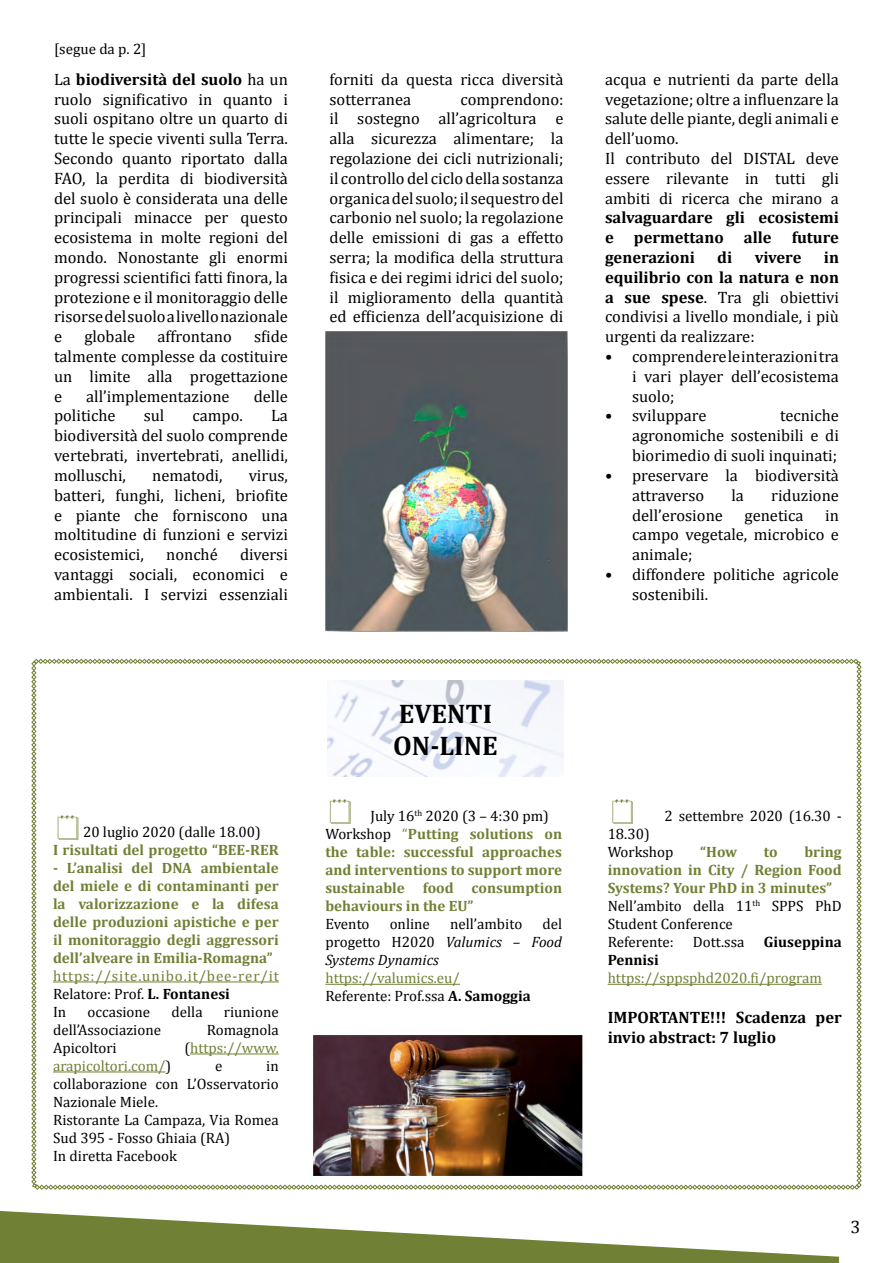
<style>
.page{position:relative;width:893px;height:1263px;background:#fff}
.page>*{position:absolute;margin:0;border:0;box-sizing:border-box;transform-origin:0 0}
.t1{font:700 27px/32.4px "Cambria";color:#000}
.t2{font:18px "Cambria";color:#000}
.t3{font:16.5px/19.8px "Cambria";color:#000;text-align:justify}
.t4{font:700 16.5px/19.8px "Cambria";color:#000;text-align:justify}
.t5{font:700 15px/18px "Cambria";color:#708035}
.t6{font:15px/18px "Cambria";color:#000}
.t7{font:15px/18px "Cambria";color:#708035}
.t8{font:15px/18px "Cambria";letter-spacing:.06em;color:#708035}
.t9{font:italic 15px/18px "Cambria";color:#000;text-align:justify}
.t10{font:700 15px "Cambria";color:#000}
.s1{font-weight:700}
.s2{color:#000}
.s3{font-weight:700;color:#000}
.s4{font-weight:400;color:#000}
.s5{font-weight:400}
.s6{font-style:normal}
</style>
<div class="page">
<svg style="left:0;top:1211px;width:839px;height:52px"></svg>
<img style="left:325px;top:332px;width:243px;height:299px">
<svg style="left:31px;top:659px;width:831px;height:531px"></svg>
<p class="t6" style="left:54px;top:40px;width:94px">[segue da p. 2]</p>
<p class="t3" style="left:54px;top:69px;width:235px">La <span class="s1">biodiversità del suolo</span> ha un ruolo significativo in quanto i suoli ospitano oltre un quarto di tutte le specie viventi sulla Terra.<br>Secondo quanto riportato dalla FAO, la perdita di biodiversità del suolo è considerata una delle principali minacce per questo ecosistema in molte regioni del mondo. Nonostante gli enormi progressi scientifici fatti finora, la protezione e il monitoraggio delle risorse del suolo a livello nazionale e</p>
<p class="t3" style="left:54px;top:327px;width:235px;text-indent:200px">sfide talmente complesse da costituire un limite alla progettazione e</p>
<p class="t3" style="left:84px;top:327px;width:52px">globale</p>
<p class="t3" style="left:158px;top:327px;width:76px">affrontano</p>
<p class="t3" style="left:86px;top:386px;width:145px">all’implementazione</p>
<p class="t3" style="left:254px;top:386px;width:36px">delle</p>
<p class="t3" style="left:54px;top:406px;width:63px">politiche</p>
<p class="t3" style="left:144px;top:406px;width:22px">sul</p>
<p class="t3" style="left:193px;top:406px;width:52px">campo.</p>
<p class="t3" style="left:54px;top:406px;width:235px;text-indent:217px">La biodiversità del suolo comprende vertebrati, invertebrati, anellidi, molluschi,</p>
<p class="t3" style="left:152px;top:465px;width:72px">nematodi,</p>
<p class="t3" style="left:54px;top:465px;width:235px;text-indent:195px">virus, batteri, funghi, licheni, briofite e piante che forniscono una moltitudine di funzioni e servizi ecosistemici,</p>
<p class="t3" style="left:166px;top:544px;width:53px">nonché</p>
<p class="t3" style="left:54px;top:544px;width:235px;text-indent:186px">diversi vantaggi sociali, economici e ambientali. I servizi essenziali</p>
<p class="t3" style="left:329px;top:69px;width:235px">forniti da questa ricca diversità sotterranea</p>
<p class="t3" style="left:329px;top:89px;width:235px;text-indent:131px">comprendono: il sostegno all’agricoltura e alla sicurezza alimentare; la regolazione dei cicli nutrizionali; il controllo del ciclo della sostanza organica del suolo; il sequestro del carbonio nel suolo; la regolazione delle emissioni di gas a effetto serra; la modifica della struttura fisica e dei regimi idrici del suolo; il miglioramento della quantità ed efficienza dell’acquisizione di</p>
<p class="t6" style="left:83px;top:823px;width:179px">20 luglio 2020 (dalle 18.00)</p>
<p class="t5" style="left:53px;top:840px;width:227px">I risultati del progetto “BEE-RER</p>
<p class="t5" style="left:53px;top:858px;width:227px;text-align:justify">- L’analisi del DNA ambientale del miele e di contaminanti per la valorizzazione e la difesa delle produzioni apistiche e per il monitoraggio degli aggressori dell’alveare in Emilia-Romagna”</p>
<p class="t8" style="left:53px;top:967px;width:227px">https://site.unibo.it/bee-rer/it<br><span class="s2">Relatore: Prof.</span> <span class="s3">L. Fontanesi<br></span><span class="s2">In</span></p>
<p class="t6" style="left:88px;top:1003px;width:64px">occasione</p>
<p class="t6" style="left:172px;top:1003px;width:33px">della</p>
<p class="t6" style="left:224px;top:1003px;width:56px">riunione</p>
<p class="t6" style="left:53px;top:1021px;width:110px">dell’Associazione</p>
<p class="t6" style="left:207px;top:1021px;width:73px">Romagnola</p>
<p class="t6" style="left:53px;top:1039px;width:65px">Apicoltori</p>
<p class="t7" style="left:184px;top:1039px;width:96px"><span class="s2">(</span>https://www.</p>
<p class="t7" style="left:53px;top:1057px;width:120px">arapicoltori.com/<span class="s2">)</span></p>
<p class="t6" style="left:215px;top:1057px;width:9px">e</p>
<p class="t6" style="left:53px;top:1057px;width:227px;text-indent:213px">in collaborazione con L’Osservatorio<br>Nazionale Miele.<br>Ristorante La Campaza, Via Romea<br>Sud 395 - Fosso Ghiaia (RA)<br>In diretta Facebook</p>
<h1 class="t1" style="left:393px;top:696px;width:106px">EVENTI<br>ON-LINE</h1>
<p class="t5" style="left:325px;top:807px;width:238px;text-indent:45px"><span class="s4">July 16</span><sup>th</sup> <span class="s4">2020 (3 – 4:30 pm)<br>Workshop</span> <span class="s5">“</span>Putting solutions on the table: successful approaches and interventions to support more sustainable food consumption behaviours in the EU”</p>
<p class="t6" style="left:325px;top:915px;width:46px">Evento</p>
<p class="t6" style="left:390px;top:915px;width:42px">online</p>
<p class="t6" style="left:450px;top:915px;width:74px">nell’ambito</p>
<p class="t9" style="left:325px;top:914px;width:238px;text-indent:217px"><span class="s6">del progetto H2020</span> Valumics – Food Systems Dynamics</p>
<p class="t7" style="left:325px;top:969px;width:207px">https://valumics.eu/<br><span class="s2">Referente: Prof.ssa</span> <span class="s3">A. Samoggia</span></p>
<p class="t3" style="left:605px;top:69px;width:235px;text-align:left">acqua e nutrienti da parte della vegetazione; oltre a influenzare la salute delle piante, degli animali e dell’uomo.<br>Il contributo del DISTAL deve essere rilevante in tutti gli ambiti di ricerca che mirano a</p>
<p class="t4" style="left:605px;top:207px;width:235px">salvaguardare gli ecosistemi e permettano alle future generazioni</p>
<p class="t4" style="left:717px;top:247px;width:17px">di</p>
<p class="t4" style="left:755px;top:247px;width:48px">vivere</p>
<p class="t3" style="left:605px;top:247px;width:235px;text-indent:219px"><span class="s1">in equilibrio con la natura e non a sue spese</span>. Tra gli obiettivi condivisi a livello mondiale, i più urgenti da realizzare:</p>
<p class="t3" style="left:632px;top:346px;width:208px;text-indent:-27px">• comprendere le interazioni tra i vari player dell’ecosistema suolo;</p>
<p class="t3" style="left:605px;top:406px;width:103px">• sviluppare</p>
<p class="t3" style="left:632px;top:406px;width:208px;text-indent:148px">tecniche agronomiche sostenibili e di biorimedio di suoli inquinati;</p>
<p class="t3" style="left:632px;top:465px;width:208px;text-indent:-27px">• preservare la biodiversità attraverso</p>
<p class="t3" style="left:731px;top:485px;width:14px">la</p>
<p class="t3" style="left:771px;top:485px;width:69px">riduzione</p>
<p class="t3" style="left:632px;top:505px;width:92px">dell’erosione</p>
<p class="t3" style="left:745px;top:505px;width:60px">genetica</p>
<p class="t3" style="left:632px;top:505px;width:208px;text-indent:193px">in campo vegetale, microbico e animale;</p>
<p class="t3" style="left:632px;top:564px;width:208px;text-indent:-27px">• diffondere politiche agricole sostenibili.</p>
<p class="t6" style="left:664px;top:807px;width:179px">2 settembre 2020 (16.30 -</p>
<p class="t6" style="left:608px;top:825px;width:67px">18.30)<br>Workshop</p>
<p class="t5" style="left:700px;top:843px;width:38px">“How</p>
<p class="t5" style="left:764px;top:843px;width:15px">to</p>
<p class="t5" style="left:608px;top:843px;width:236px;text-indent:197px">bring innovation in City / Region Food<br>Systems? Your PhD in 3 minutes”<br><span class="s4">Nell’ambito della 11</span><sup>th</sup> <span class="s4">SPPS PhD<br>Student Conference<br>Referente:</span></p>
<p class="t6" style="left:693px;top:933px;width:53px">Dott.ssa</p>
<p class="t10" style="left:764px;top:932px;width:79px">Giuseppina</p>
<p class="t10" style="left:608px;top:950px;width:53px">Pennisi</p>
<p class="t7" style="left:608px;top:969px;width:216px">https://sppsphd2020.fi/program</p>
<p class="t4" style="left:608px;top:1007px;width:236px">IMPORTANTE!!! Scadenza per invio abstract: 7 luglio</p>
<p class="t2" style="left:850px;top:1216px;width:11px">3</p>
</div>
